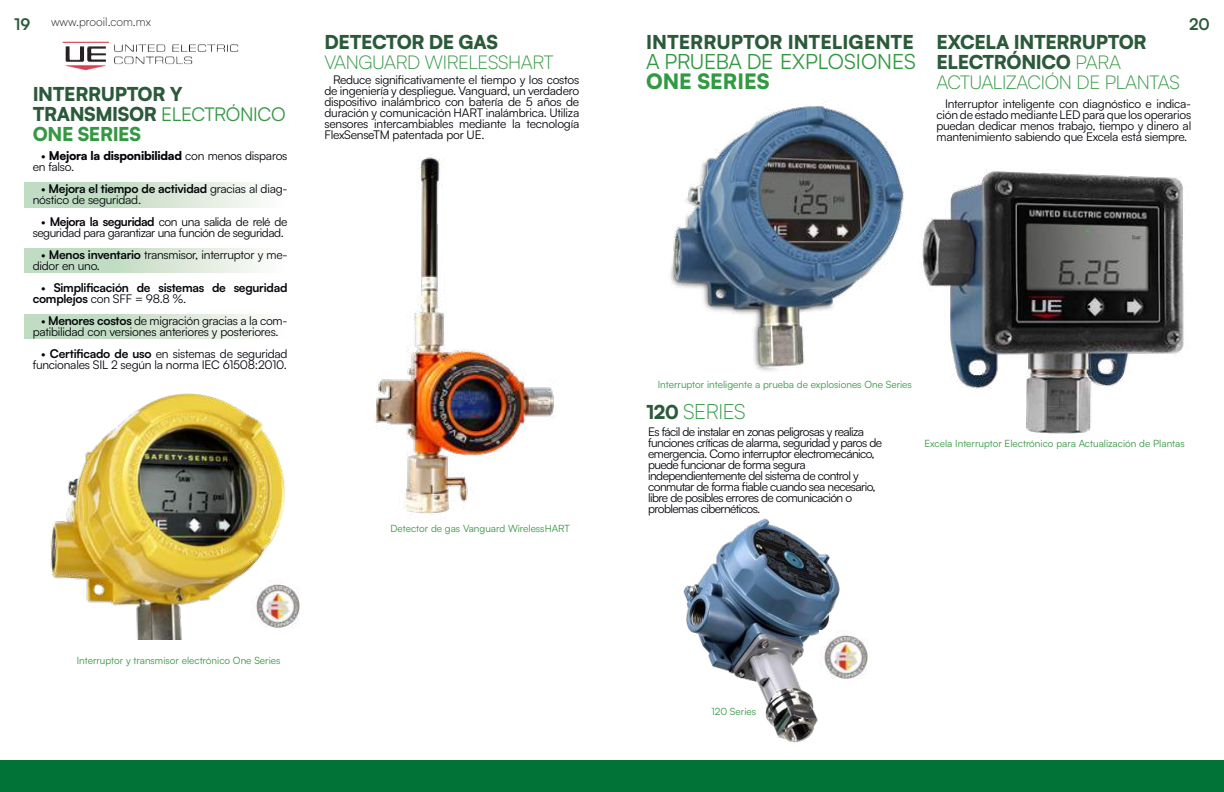
<style>
.page{position:relative;width:1224px;height:792px;background:#fff}
.page>*{position:absolute;margin:0;border:0;box-sizing:border-box;transform-origin:0 0}
.t1{font:21px "Satoshi";color:#319942}
.t2{font:900 21px "Satoshi";color:#319942}
.t3{font:300 21px "Satoshi";letter-spacing:-.02em;color:#319942}
.t4{font:900 19px/20px "Satoshi";letter-spacing:-.02em;color:#2b5a3a}
.t5{font:900 19px "Satoshi";color:#2b5a3a}
.t6{font:300 19px "Satoshi";letter-spacing:-.02em;color:#359843}
.t7{font:700 16px "Satoshi";color:#2b5a3a}
.t8{font:12px/11px "Satoshi";letter-spacing:-.04em;color:#05060b}
.t9{font:12px/11px "Satoshi";letter-spacing:-.02em;color:#05060b}
.t10{font:700 12px/11px "Satoshi";letter-spacing:-.02em;color:#05060b}
.t11{font:300 12px "Satoshi";color:#241f1f}
.t12{font:10px "Satoshi";color:#369742}
.s1{font-weight:400;color:#359843}
.s2{color:#359843}
.s3{font-weight:900}
.s4{font-weight:700}
.s5{font-weight:400}
.s6{font-weight:300;color:#359843}
.s7{font-weight:900;font-size:19px;color:#2b5a3a}
</style>
<div class="page">
<div style="left:25px;top:183px;width:266px;height:24px;background:linear-gradient(to right,#b2d5b6,#fbfaf8)"></div>
<div style="left:25px;top:248px;width:266px;height:25px;background:linear-gradient(to right,#b2d5b6,#fbfaf8)"></div>
<div style="left:25px;top:314px;width:266px;height:25px;background:linear-gradient(to right,#b2d5b6,#fbfaf8)"></div>
<img style="left:62px;top:41px;width:177px;height:30px">
<img style="left:670px;top:101px;width:234px;height:270px">
<img style="left:50px;top:393px;width:235px;height:247px">
<img style="left:683px;top:518px;width:157px;height:225px">
<img style="left:922px;top:170px;width:262px;height:264px">
<div style="left:0;top:761px;width:1224px;height:31px;background:#027337"></div>
<img style="left:820px;top:630px;width:48px;height:54px">
<img style="left:251px;top:580px;width:49px;height:54px">
<img style="left:374px;top:157px;width:180px;height:357px">
<p class="t11" style="left:51px;top:14px;width:101px">www.prooil.com.mx</p>
<h3 class="t7" style="left:14px;top:13px;width:18px">19</h3>
<h3 class="t7" style="left:1189px;top:13px;width:22px">20</h3>
<h2 class="t4" style="left:33px;top:83px;width:254px">INTERRUPTOR Y<br>TRANSMISOR <span class="s1">ELECTRÓNICO<br></span><span class="s2">ONE SERIES</span></h2>
<p class="t8" style="left:33px;top:150px;width:256px;text-indent:9px">• <span class="s3">Mejora la disponibilidad</span> con menos disparos en falso.</p>
<p class="t9" style="left:33px;top:183px;width:256px;text-indent:9px">• <span class="s4">Mejora el tiempo de actividad</span> gracias al diag&shy;nóstico de seguridad.</p>
<p class="t8" style="left:33px;top:216px;width:256px;text-indent:9px">• <span class="s4">Mejora la seguridad</span> con una salida de relé de seguridad para garantizar una función de seguridad.</p>
<p class="t9" style="left:33px;top:249px;width:256px;text-indent:9px">• <span class="s4">Menos inventario</span> transmisor, interruptor y me&shy;didor en uno.</p>
<p class="t10" style="left:33px;top:282px;width:256px;text-indent:9px"><span class="s5">•</span> Simplificación de sistemas de seguridad complejos <span class="s5">con SFF = 98.8 %.</span></p>
<p class="t9" style="left:33px;top:315px;width:256px;text-indent:9px">• <span class="s4">Menores costos</span> de migración gracias a la com&shy;patibilidad con versiones anteriores y posteriores.</p>
<p class="t9" style="left:33px;top:348px;width:256px;text-align:right">• <span class="s4">Certificado de uso</span> en sistemas de seguridad funcionales SIL 2 según la norma IEC 61508:2010.</p>
<h2 class="t4" style="left:325px;top:31px;width:175px">DETECTOR DE GAS</h2>
<h2 class="t6" style="left:325px;top:50px;width:231px">VANGUARD WIRELESSHART</h2>
<p class="t8" style="left:325px;top:73px;width:256px;text-align:justify;text-indent:9px">Reduce significativamente el tiempo y los costos de ingeniería y despliegue. Vanguard, un verdadero dispositivo inalámbrico con batería de 5 años de duración y comunicación HART inalámbrica. Utiliza sensores intercambiables mediante la tecnología FlexSenseTM patentada por UE.</p>
<p class="t12" style="left:77px;top:653px;width:205px">Interruptor y transmisor electrónico One Series</p>
<p class="t12" style="left:391px;top:522px;width:181px">Detector de gas Vanguard WirelessHART</p>
<h2 class="t5" style="left:646px;top:27px;width:269px">INTERRUPTOR INTELIGENTE</h2>
<h1 class="t1" style="left:646px;top:47px;width:272px">A PRUEBA DE EXPLOSIONES</h1>
<h1 class="t2" style="left:646px;top:65px;width:125px">ONE SERIES</h1>
<h2 class="t4" style="left:937px;top:31px;width:245px">EXCELA INTERRUPTOR<br>ELECTRÓNICO <span class="s6">PARA<br>ACTUALIZACIÓN DE PLANTAS</span></h2>
<p class="t8" style="left:937px;top:98px;width:256px;text-align:justify;text-indent:9px">Interruptor inteligente con diagnóstico e indica&shy;ción de estado mediante LED para que los operarios puedan dedicar menos trabajo, tiempo y dinero al mantenimiento sabiendo que Excela está siempre.</p>
<p class="t12" style="left:658px;top:377px;width:256px">Interruptor inteligente a prueba de explosiones One Series</p>
<h1 class="t3" style="left:646px;top:398px;width:101px"><span class="s7">120</span> SERIES</h1>
<p class="t8" style="left:648px;top:426px;width:236px">Es fácil de instalar en zonas peligrosas y realiza funciones críticas de alarma, seguridad y paros de emergencia. Como interruptor electromecánico, puede funcionar de forma segura independientemente del sistema de control y conmutar de forma fiable cuando sea necesario, libre de posibles errores de comunicación o problemas cibernéticos.</p>
<p class="t12" style="left:925px;top:437px;width:262px">Excela Interruptor Electrónico para Actualización de Plantas</p>
<p class="t12" style="left:711px;top:704px;width:46px">120 Series</p>
</div>
